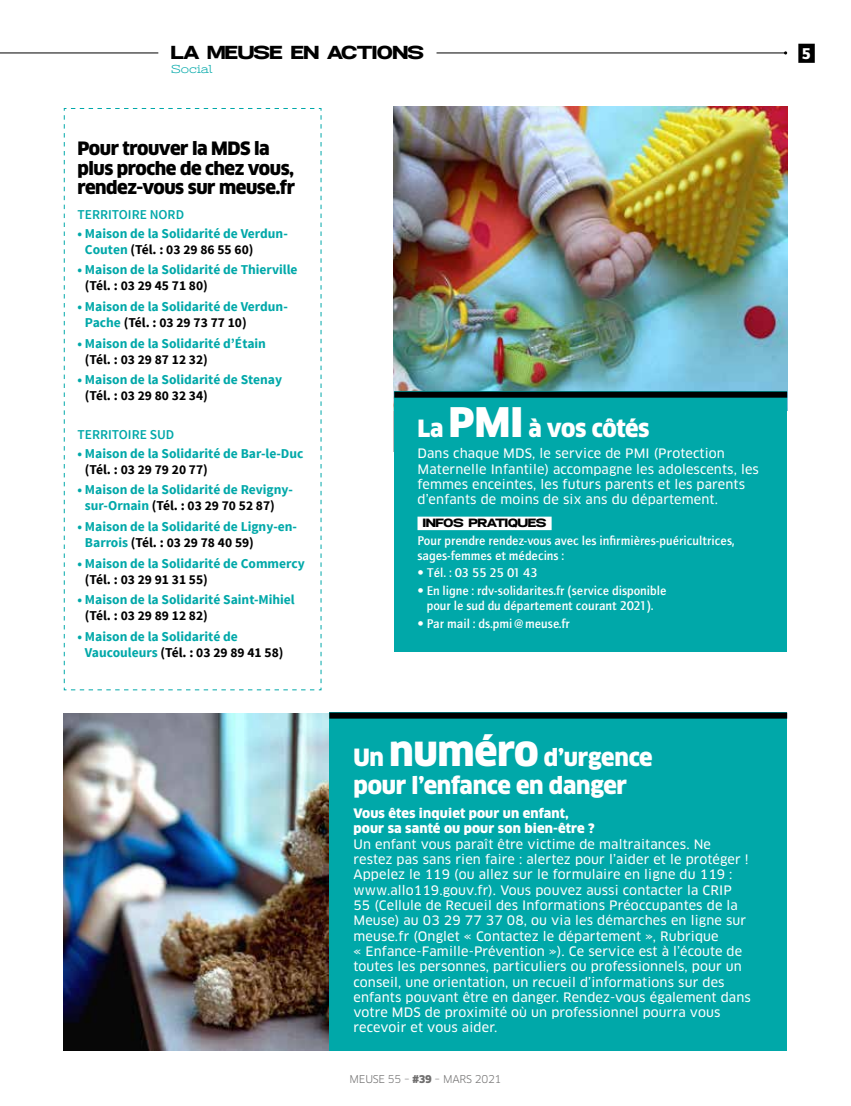
<style>
.page{position:relative;width:851px;height:1106px;background:#fff}
.page>*{position:absolute;margin:0;border:0;box-sizing:border-box;transform-origin:0 0}
.t1{font:900 23.25px/28.2px "Clan OT";letter-spacing:-.01em;color:#fff}
.t2{font:900 18px/19.5px "Clan OT";letter-spacing:-.025em;color:#000}
.t3{font:900 16.5px "Specify Expanded";color:#000}
.t4{font:900 15.75px "AT Quay Sans";color:#fff}
.t5{font:700 13.5px/16.2px "Source Sans Pro";color:#00a8a9}
.t6{font:700 13.5px "Source Sans Pro";color:#000}
.t7{font:600 13.5px "Source Sans Pro";color:#00a8a9}
.t8{font:12.75px/15.3px "Clan OT News";letter-spacing:.01em;color:#fff}
.t9{font:500 12.75px/15.3px "AT Quay Sans";color:#fff}
.t10{font:900 12.75px/15.3px "Clan OT";letter-spacing:.01em;color:#fff}
.t11{font:12px "Stint Ultra Expanded";color:#00a8a9}
.t12{font:10.5px "Clan OT";letter-spacing:-.02em;color:#706f6f}
.t13{font:900 10.5px "Specify Expanded";color:#000}
.s1{color:#000}
.s2{font-size:39.75px}
.s3{font-weight:900}
</style>
<div class="page">
<img style="left:393px;top:106px;width:394px;height:304px">
<img style="left:64px;top:713px;width:265px;height:337px">
<svg style="left:63px;top:108px;width:259px;height:582px"></svg>
<div style="left:394px;top:392px;width:393px;height:260px;background:#00a8a9"></div>
<div style="left:417px;top:516px;width:134px;height:14px;background:#fff"></div>
<div style="left:394px;top:392px;width:393px;height:6px;background:#000"></div>
<div style="left:329px;top:712px;width:458px;height:338px;background:#00a8a9"></div>
<div style="left:329px;top:712px;width:458px;height:6px;background:#000"></div>
<hr style="left:0;top:53px;width:785px;height:1px;background:#000">
<svg style="left:783px;top:51px;width:4px;height:4px"></svg>
<div style="left:798px;top:44px;width:16px;height:19px;background:#000"></div>
<div style="left:158px;top:33px;width:278px;height:30px;background:#fff"></div>
<p class="t3" style="left:171px;top:41px;width:254px">LA MEUSE EN ACTIONS</p>
<p class="t4" style="left:801px;top:44px;width:11px">5</p>
<p class="t11" style="left:171px;top:62px;width:43px">Social</p>
<h2 class="t2" style="left:77px;top:139px;width:219px">Pour trouver la MDS la plus proche de chez vous, rendez-vous sur meuse.fr</h2>
<p class="t7" style="left:77px;top:206px;width:108px">TERRITOIRE NORD</p>
<p class="t5" style="left:85px;top:225px;width:204px;text-indent:-7px">• Maison de la Solidarité de Verdun-<br>Couten <span class="s1">(Tél. : 03 29 86 55 60)</span></p>
<p class="t5" style="left:77px;top:262px;width:221px">• Maison de la Solidarité de Thierville</p>
<p class="t6" style="left:85px;top:277px;width:124px">(Tél. : 03 29 45 71 80)</p>
<p class="t5" style="left:85px;top:299px;width:204px;text-indent:-7px">• Maison de la Solidarité de Verdun-<br>Pache <span class="s1">(Tél. : 03 29 73 77 10)</span></p>
<p class="t5" style="left:77px;top:335px;width:190px">• Maison de la Solidarité d’Étain</p>
<p class="t6" style="left:85px;top:350px;width:124px">(Tél. : 03 29 87 12 32)</p>
<p class="t5" style="left:77px;top:372px;width:206px">• Maison de la Solidarité de Stenay</p>
<p class="t6" style="left:85px;top:387px;width:124px">(Tél. : 03 29 80 32 34)</p>
<p class="t7" style="left:77px;top:426px;width:98px">TERRITOIRE SUD</p>
<p class="t5" style="left:77px;top:445px;width:227px">• Maison de la Solidarité de Bar-le-Duc</p>
<p class="t6" style="left:85px;top:460px;width:124px">(Tél. : 03 29 79 20 77)</p>
<p class="t5" style="left:85px;top:482px;width:209px;text-indent:-7px">• Maison de la Solidarité de Revigny&shy;sur-Ornain <span class="s1">(Tél. : 03 29 70 52 87)</span></p>
<p class="t5" style="left:85px;top:519px;width:214px;text-indent:-7px">• Maison de la Solidarité de Ligny-en-<br>Barrois <span class="s1">(Tél. : 03 29 78 40 59)</span></p>
<p class="t5" style="left:77px;top:555px;width:229px">• Maison de la Solidarité de Commercy</p>
<p class="t6" style="left:85px;top:570px;width:124px">(Tél. : 03 29 91 31 55)</p>
<p class="t5" style="left:77px;top:592px;width:219px">• Maison de la Solidarité Saint-Mihiel</p>
<p class="t6" style="left:85px;top:607px;width:124px">(Tél. : 03 29 89 12 82)</p>
<p class="t5" style="left:85px;top:628px;width:200px;text-indent:-7px">• Maison de la Solidarité de<br>Vaucouleurs <span class="s1">(Tél. : 03 29 89 41 58)</span></p>
<h1 class="t1" style="left:417px;top:414px;width:233px">La <span class="s2">PMI</span> à vos côtés</h1>
<p class="t8" style="left:417px;top:446px;width:343px">Dans chaque MDS, le service de PMI (Protection Maternelle Infantile) accompagne les adolescents, les femmes enceintes, les futurs parents et les parents d’enfants de moins de six ans du département.</p>
<p class="t13" style="left:423px;top:516px;width:125px">INFOS PRATIQUES</p>
<p class="t9" style="left:417px;top:532px;width:319px">Pour prendre rendez-vous avec les infirmières-puéricultrices, sages-femmes et médecins :</p>
<p class="t9" style="left:417px;top:565px;width:122px">• Tél. : 03 55 25 01 43</p>
<p class="t9" style="left:417px;top:582px;width:250px;text-align:center">• En ligne : rdv-solidarites.fr (service disponible pour le sud du département courant 2021).</p>
<p class="t9" style="left:417px;top:615px;width:154px">• Par mail : ds.pmi@meuse.fr</p>
<h1 class="t1" style="left:353px;top:743px;width:301px">Un <span class="s2">numéro</span> d’urgence pour l’enfance en danger</h1>
<p class="t10" style="left:353px;top:806px;width:242px">Vous êtes inquiet pour un enfant, pour sa santé ou pour son bien-être ?</p>
<p class="t8" style="left:353px;top:836px;width:399px">Un enfant vous paraît être victime de maltraitances. Ne restez pas sans rien faire : alertez pour l’aider et le protéger !<br>Appelez le 119 (ou allez sur le formulaire en ligne du 119 : www.allo119.gouv.fr). Vous pouvez aussi contacter la CRIP 55 (Cellule de Recueil des Informations Préoccupantes de la Meuse) au 03 29 77 37 08, ou via les démarches en ligne sur meuse.fr (Onglet « Contactez le département », Rubrique<br>« Enfance-Famille-Prévention »). Ce service est à l’écoute de toutes les personnes, particuliers ou professionnels, pour un conseil, une orientation, un recueil d’informations sur des enfants pouvant être en danger. Rendez-vous également dans votre MDS de proximité où un professionnel pourra vous recevoir et vous aider.</p>
<p class="t12" style="left:349px;top:1072px;width:153px">MEUSE 55 – <span class="s3">#39</span> – MARS 2021</p>
</div>
